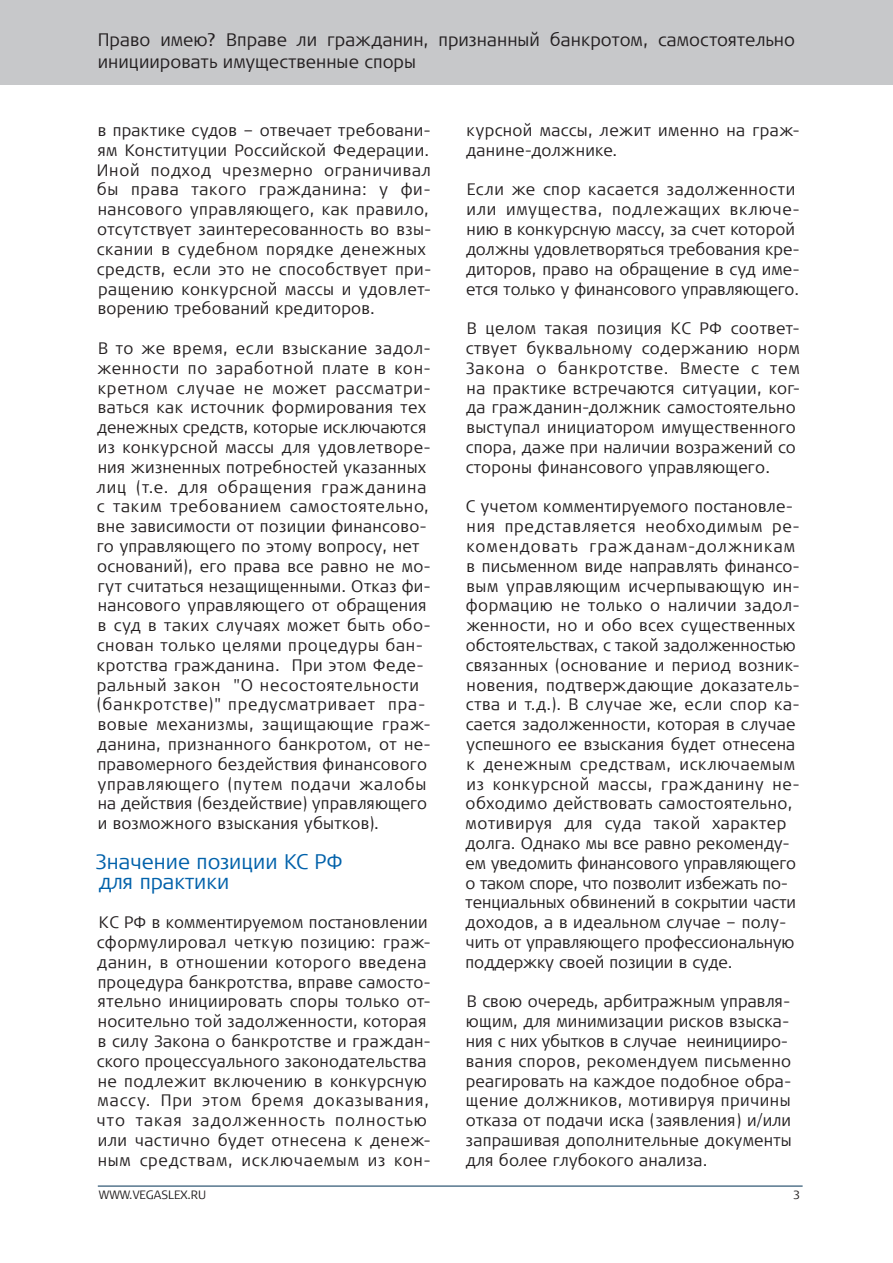
<style>
.page{position:relative;width:893px;height:1263px;background:#fff}
.page>*{position:absolute;margin:0;border:0;box-sizing:border-box;transform-origin:0 0}
.t1{font:300 21px/19.8px "Signa Offc Pro";color:#0061aa}
.t2{font:300 18px/21.6px "Signa Offc Pro";letter-spacing:.005em;color:#231f20}
.t3{font:300 16.5px/19.8px "Signa Offc Pro";letter-spacing:.025em;color:#231f20}
.t4{font:300 12px "Signa Sc Offc Pro";color:#231f20}
.t5{font:300 12px "Signa Offc Pro";color:#231f20}
</style>
<div class="page">
<div style="left:0;top:0;width:893px;height:85px;background:#c7c8ca"></div>
<hr style="left:98px;top:1186px;width:705px;height:1px;background:#003154">
<p class="t2" style="left:98px;top:29px;width:699px">Право имею? Вправе ли гражданин, признанный банкротом, самостоятельно инициировать имущественные споры</p>
<p class="t3" style="left:97px;top:120px;width:336px">в практике судов – отвечает требовани&shy;ям Конституции Российской Федерации.<br>Иной подход чрезмерно ограничивал бы права такого гражданина: у фи&shy;нансового управляющего, как правило, отсутствует заинтересованность во взы&shy;скании в судебном порядке денежных средств, если это не способствует при&shy;ращению конкурсной массы и удовлет&shy;ворению требований кредиторов.</p>
<p class="t3" style="left:97px;top:337px;width:336px">В то же время, если взыскание задол&shy;женности по заработной плате в кон&shy;кретном случае не может рассматри&shy;ваться как источник формирования тех денежных средств, которые исключаются из конкурсной массы для удовлетворе&shy;ния жизненных потребностей указанных лиц (т.е. для обращения гражданина с таким требованием самостоятельно, вне зависимости от позиции финансово&shy;го управляющего по этому вопросу, нет оснований), его права все равно не мо&shy;гут считаться незащищенными. Отказ фи&shy;нансового управляющего от обращения в суд в таких случаях может быть обо&shy;снован только целями процедуры бан&shy;кротства гражданина. При этом Феде&shy;ральный закон "О несостоятельности (банкротстве)" предусматривает пра&shy;вовые механизмы, защищающие граж&shy;данина, признанного банкротом, от не&shy;правомерного бездействия финансового управляющего (путем подачи жалобы на действия (бездействие) управляющего и возможного взыскания убытков).</p>
<p class="t1" style="left:96px;top:850px;width:249px">Значение позиции КС РФ для практики</p>
<p class="t3" style="left:97px;top:912px;width:336px">КС РФ в комментируемом постановлении сформулировал четкую позицию: граж&shy;данин, в отношении которого введена процедура банкротства, вправе самосто&shy;ятельно инициировать споры только от&shy;носительно той задолженности, которая в силу Закона о банкротстве и граждан&shy;ского процессуального законодательства не подлежит включению в конкурсную массу. При этом бремя доказывания, что такая задолженность полностью или частично будет отнесена к денеж&shy;ным средствам, исключаемым из кон-</p>
<p class="t3" style="left:466px;top:120px;width:335px">курсной массы, лежит именно на граж&shy;данине-должнике.</p>
<p class="t3" style="left:466px;top:179px;width:335px">Если же спор касается задолженности или имущества, подлежащих включе&shy;нию в конкурсную массу, за счет которой должны удовлетворяться требования кре&shy;диторов, право на обращение в суд име&shy;ется только у финансового управляющего.</p>
<p class="t3" style="left:466px;top:318px;width:336px">В целом такая позиция КС РФ соответ&shy;ствует буквальному содержанию норм Закона о банкротстве. Вместе с тем на практике встречаются ситуации, ког&shy;да гражданин-должник самостоятельно выступал инициатором имущественного спора, даже при наличии возражений со стороны финансового управляющего.</p>
<p class="t3" style="left:466px;top:496px;width:336px">С учетом комментируемого постановле&shy;ния представляется необходимым ре&shy;комендовать гражданам-должникам в письменном виде направлять финансо&shy;вым управляющим исчерпывающую ин&shy;формацию не только о наличии задол&shy;женности, но и обо всех существенных обстоятельствах, с такой задолженностью связанных (основание и период возник&shy;новения, подтверждающие доказатель&shy;ства и т.д.). В случае же, если спор ка&shy;сается задолженности, которая в случае успешного ее взыскания будет отнесена к денежным средствам, исключаемым из конкурсной массы, гражданину не&shy;обходимо действовать самостоятельно, мотивируя для суда такой характер долга. Однако мы все равно рекоменду&shy;ем уведомить финансового управляющего о таком споре, что позволит избежать по&shy;тенциальных обвинений в сокрытии части доходов, а в идеальном случае – полу&shy;чить от управляющего профессиональную поддержку своей позиции в суде.</p>
<p class="t3" style="left:466px;top:991px;width:327px">В свою очередь, арбитражным управля&shy;ющим, для минимизации рисков взыска&shy;ния с них убытков в случае неиницииро&shy;вания споров, рекомендуем письменно реагировать на каждое подобное обра&shy;щение должников, мотивируя причины отказа от подачи иска (заявления) и/или запрашивая дополнительные документы для более глубокого анализа.</p>
<p class="t4" style="left:99px;top:1187px;width:109px">WWW.VEGASLEX.RU</p>
<p class="t5" style="left:793px;top:1187px;width:9px">3</p>
</div>
